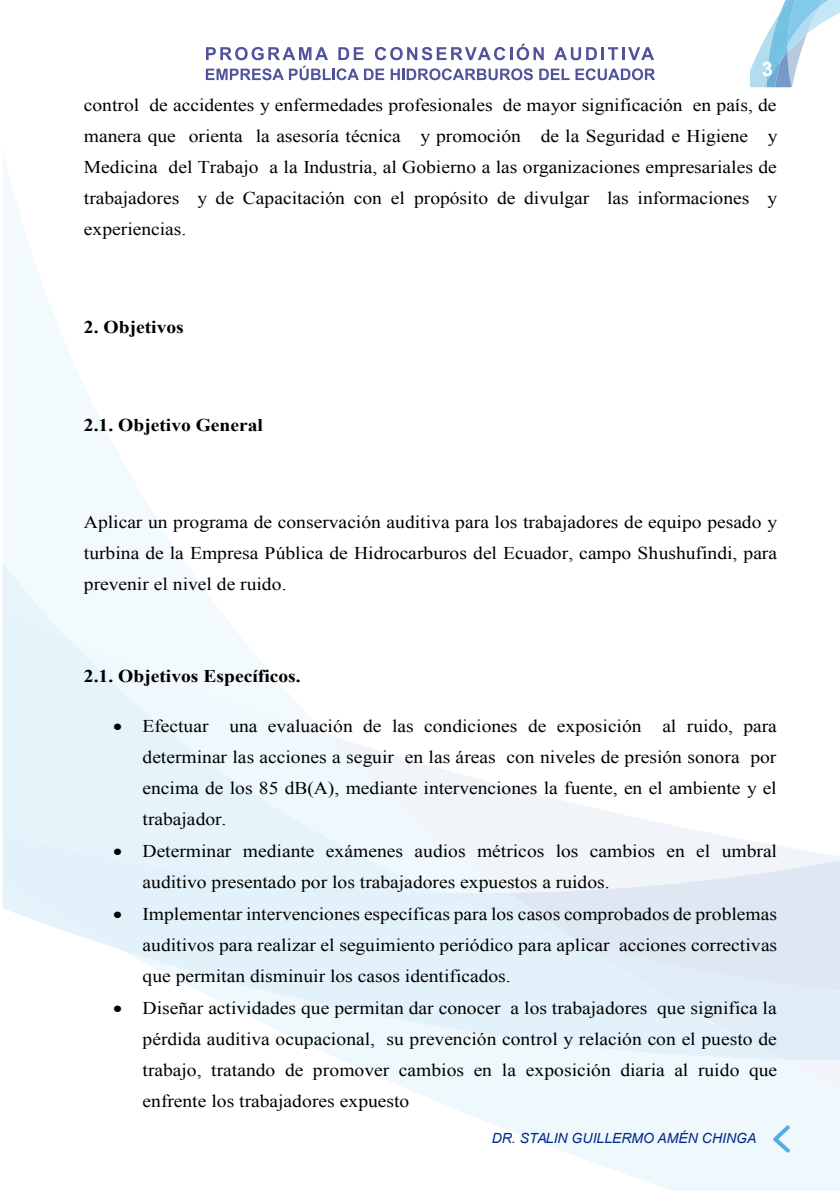
<style>
.page{position:relative;width:840px;height:1191px;background:#fff}
.page>*{position:absolute;margin:0;border:0;box-sizing:border-box;transform-origin:0 0}
.t1{font:700 20px "Arial";color:#fff}
.t2{font:18px/31px "Times New Roman";color:#000;text-align:justify;scale:1.09 1}
.t3{font:700 18px "Times New Roman";color:#000;scale:1.09 1}
.t4{font:italic 14px "Arial";color:#002a85}
</style>
<div class="page">
<svg style="left:509px;top:787px;width:330px;height:73px"></svg>
<div style="left:783px;top:882px;width:56px;height:67px;background:#dfe7f3"></div>
<svg style="left:3px;top:153px;width:215px;height:456px"></svg>
<svg style="left:2px;top:561px;width:64px;height:48px"></svg>
<svg style="left:440px;top:769px;width:69px;height:65px;fill:#f1f5fa"></svg>
<svg style="left:341px;top:949px;width:498px;height:242px;fill:#eff8fc"></svg>
<svg style="left:2px;top:609px;width:438px;height:225px"></svg>
<svg style="left:2px;top:834px;width:781px;height:225px;fill:#e3f2fa"></svg>
<svg style="left:750px;top:0;width:89px;height:87px"></svg>
<svg style="left:206px;top:47px;width:122px;height:13px"></svg>
<svg style="left:338px;top:47px;width:25px;height:13px"></svg>
<svg style="left:375px;top:44px;width:168px;height:16px"></svg>
<svg style="left:554px;top:47px;width:99px;height:13px"></svg>
<svg style="left:206px;top:66px;width:152px;height:14px"></svg>
<svg style="left:364px;top:69px;width:20px;height:11px"></svg>
<svg style="left:390px;top:68px;width:142px;height:12px"></svg>
<svg style="left:539px;top:69px;width:30px;height:11px"></svg>
<svg style="left:575px;top:68px;width:79px;height:12px"></svg>
<svg style="left:772px;top:1125px;width:17px;height:27px"></svg>
<p class="t1" style="left:761px;top:55px;width:13px">3</p>
<p class="t2" style="left:84px;top:89px;width:637px">control de accidentes y enfermedades profesionales de mayor significación en país, de manera que orienta la asesoría técnica y promoción de la Seguridad e Higiene y Medicina del Trabajo a la Industria, al Gobierno a las organizaciones empresariales de trabajadores y de Capacitación con el propósito de divulgar las informaciones y experiencias.</p>
<p class="t3" style="left:84px;top:314px;width:93px">2. Objetivos</p>
<p class="t3" style="left:84px;top:412px;width:166px">2.1. Objetivo General</p>
<p class="t2" style="left:84px;top:506px;width:637px">Aplicar un programa de conservación auditiva para los trabajadores de equipo pesado y turbina de la Empresa Pública de Hidrocarburos del Ecuador, campo Shushufindi, para prevenir el nivel de ruido.</p>
<p class="t3" style="left:84px;top:663px;width:200px">2.1. Objetivos Específicos.</p>
<p class="t2" style="left:142px;top:710px;width:583px;text-indent:-29px">• Efectuar una evaluación de las condiciones de exposición al ruido, para determinar las acciones a seguir en las áreas con niveles de presión sonora por encima de los 85 dB(A), mediante intervenciones la fuente, en el ambiente y el trabajador.</p>
<p class="t2" style="left:142px;top:835px;width:583px;text-indent:-29px">• Determinar mediante exámenes audios métricos los cambios en el umbral auditivo presentado por los trabajadores expuestos a ruidos.</p>
<p class="t2" style="left:142px;top:898px;width:583px;text-indent:-29px">• Implementar intervenciones específicas para los casos comprobados de problemas auditivos para realizar el seguimiento periódico para aplicar acciones correctivas que permitan disminuir los casos identificados.</p>
<p class="t2" style="left:142px;top:992px;width:583px;text-indent:-29px">• Diseñar actividades que permitan dar conocer a los trabajadores que significa la pérdida auditiva ocupacional, su prevención control y relación con el puesto de trabajo, tratando de promover cambios en la exposición diaria al ruido que enfrente los trabajadores expuesto</p>
<p class="t4" style="left:491px;top:1129px;width:266px">DR. STALIN GUILLERMO AMÉN CHINGA</p>
</div>
